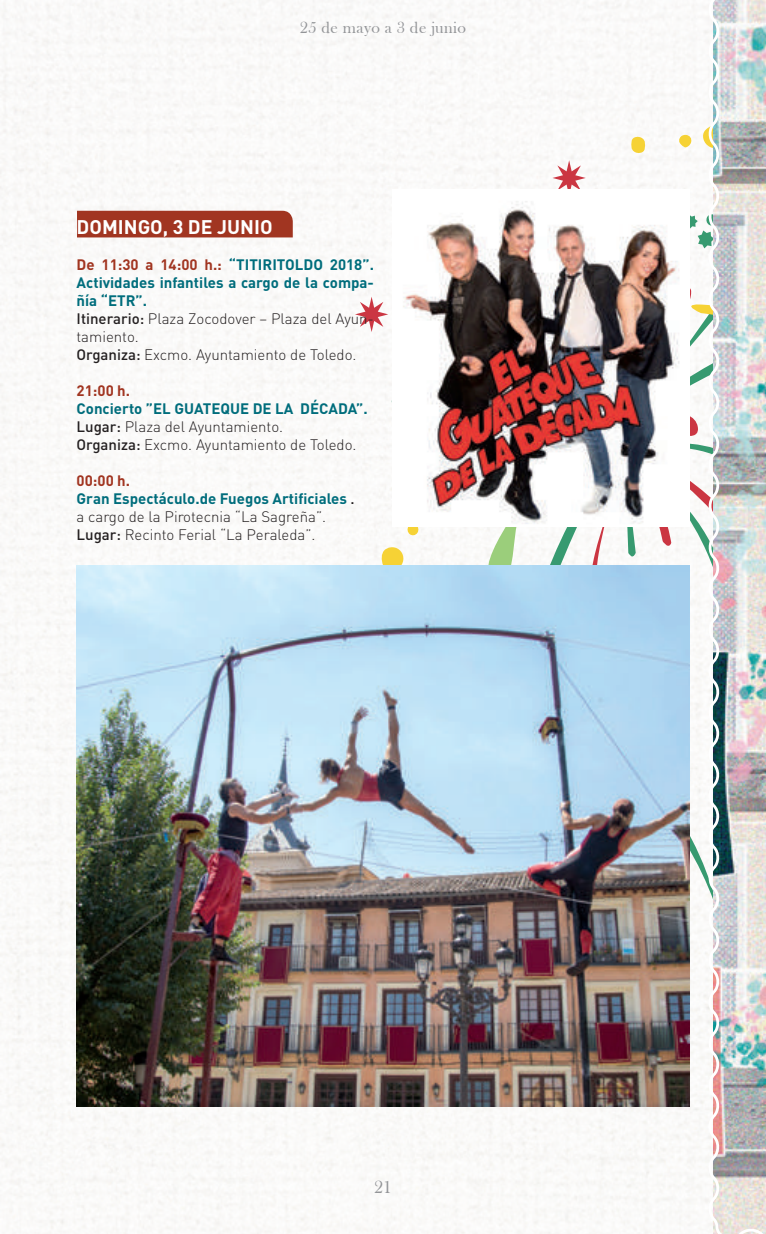
<style>
.page{position:relative;width:766px;height:1234px;background:#fff}
.page>*{position:absolute;margin:0;border:0;box-sizing:border-box;transform-origin:0 0}
.t1{font:700 19.5px "DIN";color:#fff}
.t2{font:18px "Bask Old Face";color:#939598}
.t3{font:16.5px "Bask Old Face";letter-spacing:.025em;color:#939598}
.t4{font:300 15px/18px "DIN";color:#231f20}
.t5{font:700 15px/18px "DIN";color:#006d7c}
.t6{font:700 15px "DIN";color:#a13521}
.s1{color:#a13521}
.s2{font-weight:500;color:#231f20}
.s3{font-weight:300;color:#231f20}
.s4{font-weight:700;color:#006d7c}
.s5{font-weight:500}
.s6{font-weight:700;color:#a13521}
</style>
<div class="page">
<img style="left:0;top:0;width:704px;height:1233px">
<svg style="left:630px;top:136px;width:15px;height:18px"></svg>
<svg style="left:677px;top:135px;width:14px;height:12px"></svg>
<svg style="left:700px;top:124px;width:4px;height:26px"></svg>
<svg style="left:552px;top:160px;width:33px;height:29px"></svg>
<svg style="left:355px;top:208px;width:349px;height:722px"></svg>
<div style="left:77px;top:211px;width:216px;height:26px;background:#a13521"></div>
<img style="left:392px;top:189px;width:297px;height:338px">
<img style="left:77px;top:566px;width:612px;height:540px">
<img style="left:704px;top:0;width:61px;height:1233px">
<p class="t3" style="left:300px;top:18px;width:168px">25 de mayo a 3 de junio</p>
<h1 class="t1" style="left:77px;top:214px;width:197px">DOMINGO, 3 DE JUNIO</h1>
<p class="t5" style="left:77px;top:255px;width:299px"><span class="s1">De 11:30 a 14:00 h.:</span> “TITIRITOLDO 2018”.<br>Actividades infantiles a cargo de la compa&shy;ñía “ETR”.<br><span class="s2">Itinerario:</span> <span class="s3">Plaza Zocodover – Plaza del Ayun&shy;tamiento.<br></span><span class="s2">Organiza:</span> <span class="s3">Excmo. Ayuntamiento de Toledo.</span></p>
<p class="t6" style="left:77px;top:381px;width:55px">21:00 h.</p>
<p class="t4" style="left:77px;top:399px;width:292px"><span class="s4">Concierto ”EL GUATEQUE DE LA DÉCADA”.<br></span><span class="s5">Lugar:</span> Plaza del Ayuntamiento.<br><span class="s5">Organiza:</span> Excmo. Ayuntamiento de Toledo.</p>
<p class="t4" style="left:77px;top:471px;width:279px"><span class="s6">00:00 h.<br></span><span class="s4">Gran Espectáculo.de Fuegos Artificiales</span> <span class="s5">. </span>a cargo de la Pirotecnia “La Sagreña”.<br><span class="s5">Lugar:</span> Recinto Ferial “La Peraleda”.</p>
<p class="t2" style="left:374px;top:1176px;width:19px">21</p>
</div>
